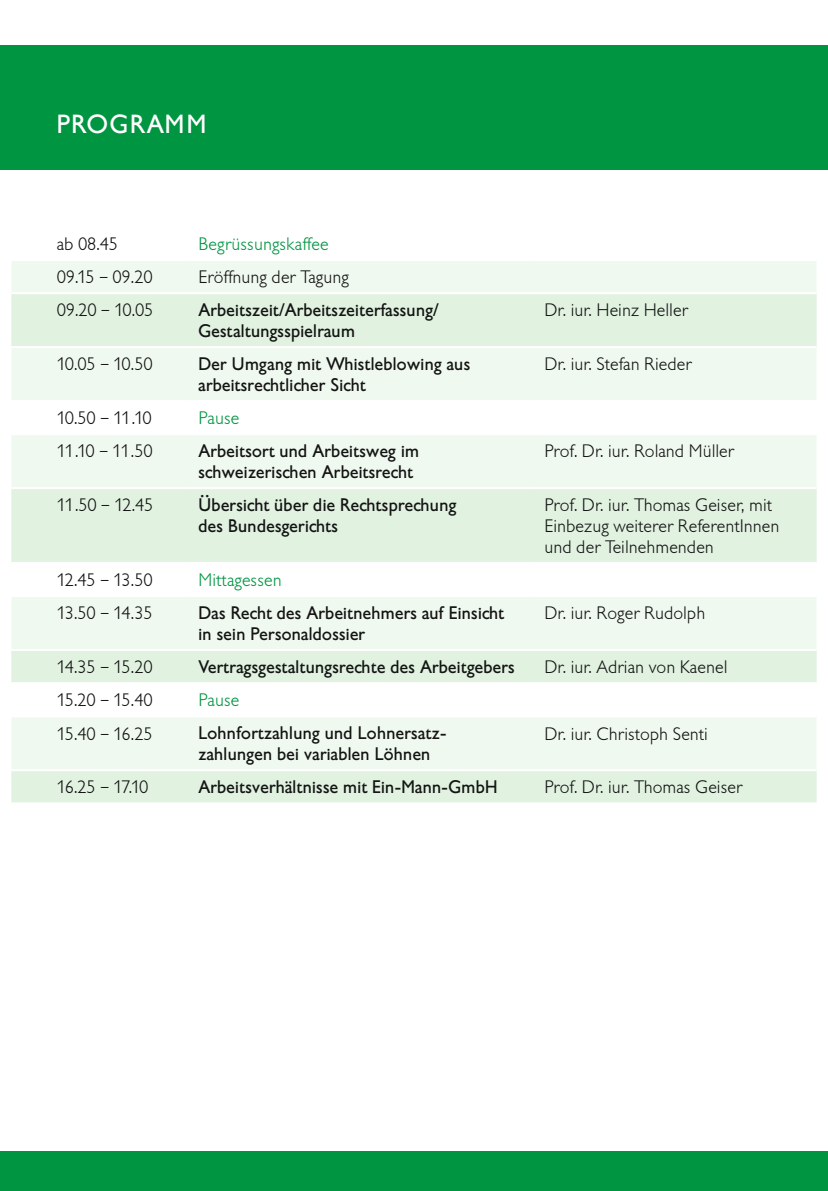
<style>
.page{position:relative;width:828px;height:1191px;background:#fff}
.page>*{position:absolute;margin:0;border:0;box-sizing:border-box;transform-origin:0 0}
.Titelbalken__regular{font:26px "Gill Sans BQ";letter-spacing:.05em;color:#fff}
.light__9pt__Abstand{font:18px/20.8px "Gill Sans BQ";color:#131413}
.light__9pt__Abstand-2{font:300 18px/20.8px "Gill Sans BQ";color:#131413}
.light__9pt__Abstand-3{font:300 18px "Gill Sans BQ";color:#009541}
</style>
<div class="page">
<div style="left:0;top:1151px;width:828px;height:40px;background:#009541"></div>
<div style="left:0;top:45px;width:828px;height:125px;background:#009541"></div>
<div style="left:12px;top:261px;width:804px;height:31px;background:#f0f9f0"></div>
<svg style="left:11px;top:294px;width:805px;height:106px;fill:#eef8ee"></svg>
<svg style="left:11px;top:435px;width:805px;height:367px"></svg>
<hr style="left:11px;top:346px;width:176px;height:2px;background:#fff">
<hr style="left:187px;top:346px;width:346px;height:2px;background:#fff">
<hr style="left:533px;top:346px;width:283px;height:2px;background:#fff">
<hr style="left:11px;top:487px;width:176px;height:2px;background:#fff">
<hr style="left:187px;top:487px;width:346px;height:2px;background:#fff">
<hr style="left:533px;top:487px;width:283px;height:2px;background:#fff">
<hr style="left:11px;top:562px;width:176px;height:2px;background:#fff">
<hr style="left:187px;top:562px;width:346px;height:2px;background:#fff">
<hr style="left:533px;top:562px;width:283px;height:2px;background:#fff">
<hr style="left:11px;top:595px;width:176px;height:2px;background:#fff">
<hr style="left:187px;top:595px;width:346px;height:2px;background:#fff">
<hr style="left:533px;top:595px;width:283px;height:2px;background:#fff">
<hr style="left:11px;top:649px;width:176px;height:2px;background:#fff">
<hr style="left:187px;top:649px;width:346px;height:2px;background:#fff">
<hr style="left:533px;top:649px;width:283px;height:2px;background:#fff">
<hr style="left:11px;top:682px;width:176px;height:2px;background:#fff">
<hr style="left:187px;top:682px;width:346px;height:2px;background:#fff">
<hr style="left:533px;top:682px;width:283px;height:2px;background:#fff">
<hr style="left:11px;top:715px;width:176px;height:2px;background:#fff">
<hr style="left:187px;top:715px;width:346px;height:2px;background:#fff">
<hr style="left:533px;top:715px;width:283px;height:2px;background:#fff">
<hr style="left:11px;top:769px;width:176px;height:2px;background:#fff">
<hr style="left:187px;top:769px;width:346px;height:2px;background:#fff">
<hr style="left:533px;top:769px;width:283px;height:2px;background:#fff">
<p class="Titelbalken__regular" style="left:57px;top:109px;width:152px">PROGRAMM</p>
<p class="light__9pt__Abstand-2" style="left:57px;top:234px;width:63px">ab 08.45</p>
<p class="light__9pt__Abstand-3" style="left:198px;top:234px;width:132px">Begrüssungskaffee</p>
<p class="light__9pt__Abstand-2" style="left:57px;top:267px;width:97px">09.15 – 09.20</p>
<p class="light__9pt__Abstand-2" style="left:198px;top:267px;width:152px">Eröffnung der Tagung</p>
<p class="light__9pt__Abstand-2" style="left:57px;top:300px;width:98px">09.20 – 10.05</p>
<p class="light__9pt__Abstand" style="left:198px;top:300px;width:242px">Arbeitszeit/Arbeitszeiterfassung/<br>Gestaltungsspielraum</p>
<p class="light__9pt__Abstand-2" style="left:544px;top:300px;width:145px">Dr. iur. Heinz Heller</p>
<p class="light__9pt__Abstand-2" style="left:57px;top:354px;width:97px">10.05 – 10.50</p>
<p class="light__9pt__Abstand" style="left:198px;top:354px;width:273px">Der Umgang mit Whistleblowing aus arbeitsrechtlicher Sicht</p>
<p class="light__9pt__Abstand-2" style="left:544px;top:354px;width:149px">Dr. iur. Stefan Rieder</p>
<p class="light__9pt__Abstand-2" style="left:57px;top:408px;width:96px">10.50 – 11.10</p>
<p class="light__9pt__Abstand-3" style="left:198px;top:408px;width:42px">Pause</p>
<p class="light__9pt__Abstand-2" style="left:57px;top:441px;width:97px">11.10 – 11.50</p>
<p class="light__9pt__Abstand" style="left:198px;top:441px;width:222px">Arbeitsort und Arbeitsweg im schweizerischen Arbeitsrecht</p>
<p class="light__9pt__Abstand-2" style="left:544px;top:441px;width:191px">Prof. Dr. iur. Roland Müller</p>
<p class="light__9pt__Abstand-2" style="left:57px;top:495px;width:98px">11.50 – 12.45</p>
<p class="light__9pt__Abstand" style="left:198px;top:495px;width:260px">Übersicht über die Rechtsprechung des Bundesgerichts</p>
<p class="light__9pt__Abstand-2" style="left:544px;top:495px;width:237px">Prof. Dr. iur. Thomas Geiser, mit<br>Einbezug weiterer ReferentInnen und der Teilnehmenden</p>
<p class="light__9pt__Abstand-2" style="left:57px;top:570px;width:97px">12.45 – 13.50</p>
<p class="light__9pt__Abstand-3" style="left:198px;top:570px;width:85px">Mittagessen</p>
<p class="light__9pt__Abstand-2" style="left:57px;top:603px;width:97px">13.50 – 14.35</p>
<p class="light__9pt__Abstand" style="left:198px;top:603px;width:307px">Das Recht des Arbeitnehmers auf Einsicht in sein Personaldossier</p>
<p class="light__9pt__Abstand-2" style="left:544px;top:603px;width:162px">Dr. iur. Roger Rudolph</p>
<p class="light__9pt__Abstand-2" style="left:57px;top:657px;width:97px">14.35 – 15.20</p>
<p class="light__9pt__Abstand" style="left:198px;top:657px;width:318px">Vertragsgestaltungsrechte des Arbeitgebers</p>
<p class="light__9pt__Abstand-2" style="left:544px;top:657px;width:184px">Dr. iur. Adrian von Kaenel</p>
<p class="light__9pt__Abstand-2" style="left:57px;top:690px;width:97px">15.20 – 15.40</p>
<p class="light__9pt__Abstand-3" style="left:198px;top:690px;width:42px">Pause</p>
<p class="light__9pt__Abstand-2" style="left:57px;top:723px;width:97px">15.40 – 16.25</p>
<p class="light__9pt__Abstand" style="left:198px;top:723px;width:249px">Lohnfortzahlung und Lohnersatz&shy;zahlungen bei variablen Löhnen</p>
<p class="light__9pt__Abstand-2" style="left:544px;top:723px;width:165px">Dr. iur. Christoph Senti</p>
<p class="light__9pt__Abstand-2" style="left:57px;top:777px;width:93px">16.25 – 17.10</p>
<p class="light__9pt__Abstand" style="left:198px;top:777px;width:301px">Arbeitsverhältnisse mit Ein-Mann-GmbH</p>
<p class="light__9pt__Abstand-2" style="left:544px;top:777px;width:199px">Prof. Dr. iur. Thomas Geiser</p>
</div>
